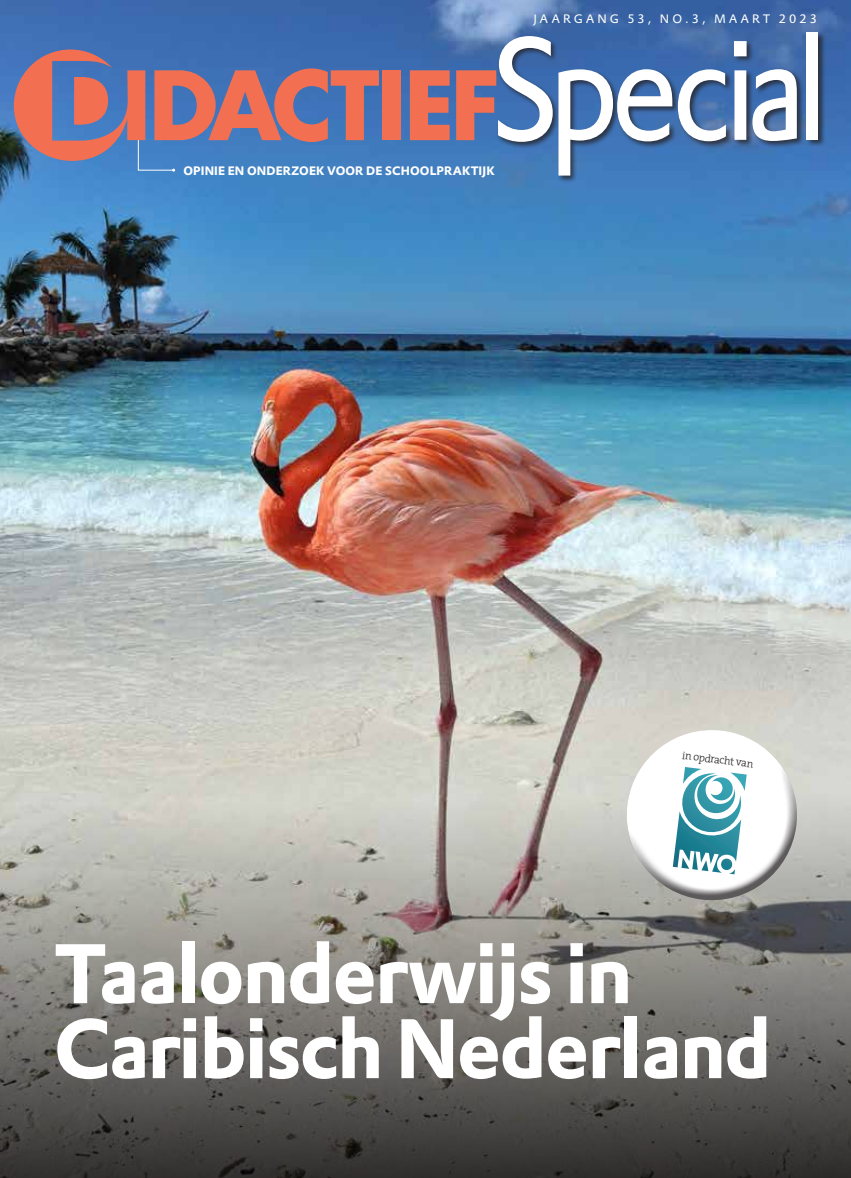
<style>
.page{position:relative;width:851px;height:1178px;background:#fff}
.page>*{position:absolute;margin:0;border:0;box-sizing:border-box;transform-origin:0 0}
.t1{font:82.5px/75px "DTL Prokyon ST Bold";letter-spacing:-.025em;color:#fff}
.t2{font:12px "DTL Prokyon ST Bold";letter-spacing:.01em;color:#fff}
.t3{font:12px "DTL Prokyon T";letter-spacing:.25em;color:#fff}
.t4{font:300 11.1px "The Serif";color:#231f20}
</style>
<div class="page">
<img style="left:0;top:0;width:850px;height:751px">
<svg style="left:0;top:751px;width:850px;height:427px;background:#83827d"></svg>
<svg style="left:14px;top:49px;width:365px;height:123px;background:#847493"></svg>
<div style="left:383px;top:70px;width:18px;height:70px;background:#f36f51"></div>
<svg style="left:410px;top:70px;width:39px;height:70px;background:#d06f64"></svg>
<div style="left:496px;top:31px;width:329px;height:152px;background:#231f20;opacity:.75"></div>
<svg style="left:456px;top:36px;width:96px;height:106px"></svg>
<svg style="left:558px;top:69px;width:167px;height:107px"></svg>
<svg style="left:733px;top:41px;width:13px;height:99px"></svg>
<svg style="left:752px;top:69px;width:44px;height:72px"></svg>
<div style="left:806px;top:33px;width:12px;height:107px;background:#fff"></div>
<svg style="left:617px;top:718px;width:189px;height:193px"></svg>
<p class="t3" style="left:533px;top:11px;width:285px">JAARGANG 53, NO.3, MAART 2023</p>
<p class="t2" style="left:183px;top:162px;width:313px">OPINIE EN ONDERZOEK VOOR DE SCHOOLPRAKTIJK</p>
<p class="t4" style="left:683px;top:746px;width:73px;rotate:7deg">in opdracht van</p>
<h1 class="t1" style="left:54px;top:935px;width:719px">Taalonderwijs in<br>Caribisch Nederland</h1>
</div>
